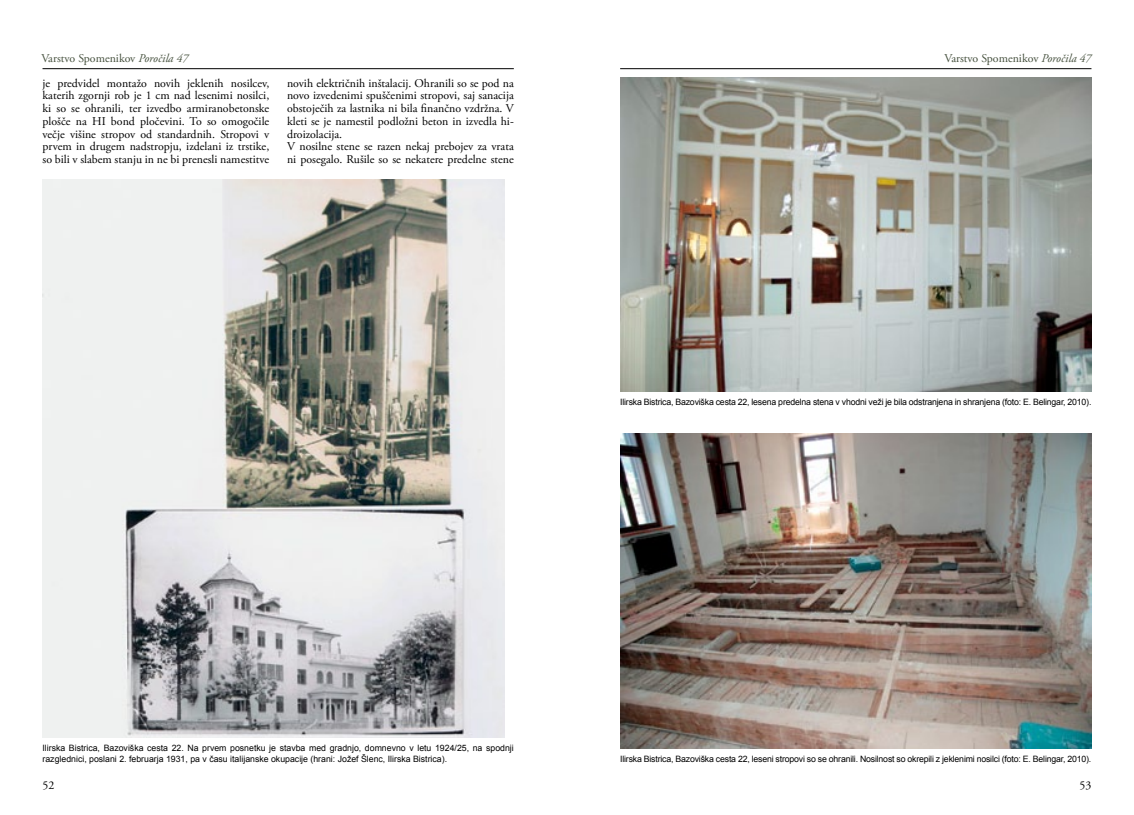
<style>
.page{position:relative;width:1134px;height:815px;background:#fff}
.page>*{position:absolute;margin:0;border:0;box-sizing:border-box;transform-origin:0 0}
.tekst{font:11.88px/12.8px "Adobe Garamond Pro";color:#000;text-align:justify}
.t1{font:11.88px "Adobe Garamond Pro";color:#45503d}
.tekst-2{font:8.75px "Arial";letter-spacing:-.02em;color:#000}
.tekst-3{font:8.75px/11.2px "Arial";color:#000}
.s1{font-style:italic}
</style>
<div class="page">
<hr style="left:43px;top:68px;width:471px;height:1px;background:#000">
<hr style="left:620px;top:68px;width:471px;height:1px;background:#000">
<img style="left:43px;top:179px;width:461px;height:558px">
<img style="left:620px;top:78px;width:471px;height:313px">
<img style="left:620px;top:433px;width:471px;height:315px">
<p class="t1" style="left:41px;top:51px;width:149px">Varstvo Spomenikov <span class="s1">Poročila 47</span></p>
<p class="t1" style="left:944px;top:51px;width:149px">Varstvo Spomenikov <span class="s1">Poročila 47</span></p>
<p class="tekst" style="left:43px;top:77px;width:228px">je predvidel montažo novih jeklenih nosilcev, katerih zgornji rob je 1 cm nad lesenimi nosilci, ki so se ohranili, ter izvedbo armiranobetonske plošče na HI bond pločevini. To so omogočile večje višine stropov od standardnih. Stropovi v prvem in drugem nadstropju, izdelani iz trstike, so bili v slabem stanju in ne bi prenesli namestitve</p>
<p class="tekst" style="left:287px;top:77px;width:228px">novih električnih inštalacij. Ohranili so se pod na novo izvedenimi spuščenimi stropovi, saj sanacija obstoječih za lastnika ni bila finančno vzdržna. V kleti se je namestil podložni beton in izvedla hi&shy;droizolacija.</p>
<p class="tekst" style="left:287px;top:141px;width:228px">V nosilne stene se razen nekaj prebojev za vrata ni posegalo. Rušile so se nekatere predelne stene</p>
<p class="tekst-2" style="left:620px;top:396px;width:473px">Ilirska Bistrica, Bazoviška cesta 22, lesena predelna stena v vhodni veži je bila odstranjena in shranjena (foto: E. Belingar, 2010).</p>
<p class="tekst-3" style="left:43px;top:742px;width:473px">Ilirska Bistrica, Bazoviška cesta 22. Na prvem posnetku je stavba med gradnjo, domnevno v letu 1924/25, na spodnji razglednici, poslani 2. februarja 1931, pa v času italijanske okupacije (hrani: Jožef Šlenc, Ilirska Bistrica).</p>
<p class="tekst-2" style="left:620px;top:753px;width:473px">Ilirska Bistrica, Bazoviška cesta 22, leseni stropovi so se ohranili. Nosilnost so okrepili z jeklenimi nosilci (foto: E. Belingar, 2010).</p>
<p class="tekst" style="left:43px;top:779px;width:13px">52</p>
<p class="tekst" style="left:1079px;top:779px;width:13px">53</p>
</div>
